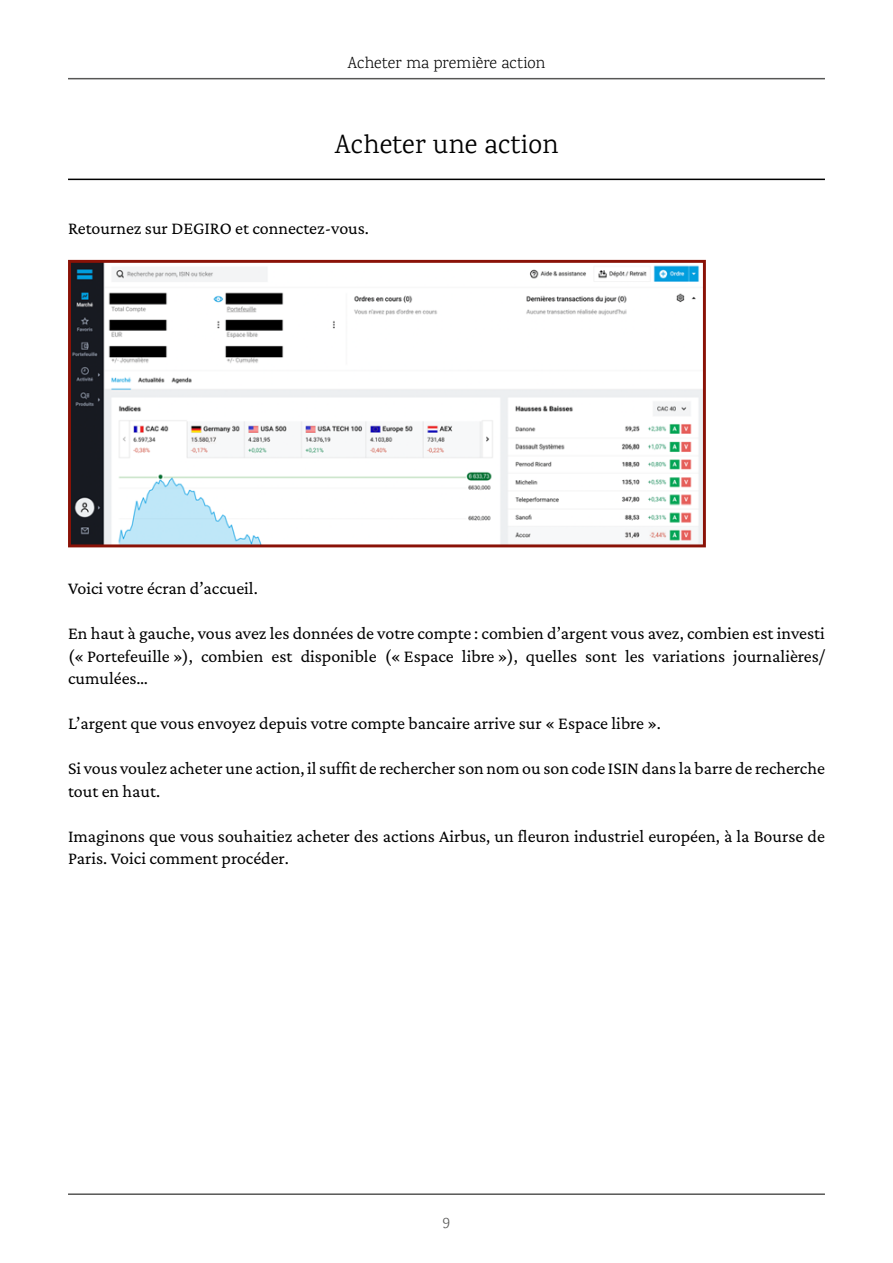
<style>
.page{position:relative;width:893px;height:1263px;background:#fff}
.page>*{position:absolute;margin:0;border:0;box-sizing:border-box;transform-origin:0 0}
.t1{font:27px "Karma";color:#000}
.t2{font:18px/22.5px "Crimson Pro";color:#000}
.t3{font:300 16.5px "Karma";letter-spacing:-.01em;color:#000}
.t4{font:300 16.5px "Karma";color:#575756}
</style>
<div class="page">
<hr style="left:68px;top:78px;width:757px;height:1px;background:#575756">
<hr style="left:68px;top:1193px;width:757px;height:2px;background:#575756">
<hr style="left:68px;top:179px;width:757px;height:1px;background:#000">
<svg style="left:68px;top:259px;width:638px;height:289px"></svg>
<p class="t3" style="left:348px;top:52px;width:199px">Acheter ma première action</p>
<h1 class="t1" style="left:334px;top:128px;width:226px">Acheter une action</h1>
<p class="t2" style="left:68px;top:217px;width:302px">Retournez sur DEGIRO et connectez-vous.</p>
<p class="t2" style="left:68px;top:577px;width:191px">Voici votre écran d’accueil.</p>
<p class="t2" style="left:68px;top:622px;width:758px;text-align:justify">En haut à gauche, vous avez les données de votre compte : combien d’argent vous avez, combien est investi (« Portefeuille »), combien est disponible (« Espace libre »), quelles sont les variations journalières/ cumulées…</p>
<p class="t2" style="left:68px;top:712px;width:594px">L’argent que vous envoyez depuis votre compte bancaire arrive sur « Espace libre ».</p>
<p class="t2" style="left:68px;top:757px;width:758px">Si vous voulez acheter une action, il suffit de rechercher son nom ou son code ISIN dans la barre de recherche tout en haut.</p>
<p class="t2" style="left:68px;top:824px;width:758px">Imaginons que vous souhaitiez acheter des actions Airbus, un fleuron industriel européen, à la Bourse de<br>Paris. Voici comment procéder.</p>
<p class="t4" style="left:443px;top:1212px;width:9px">9</p>
</div>
